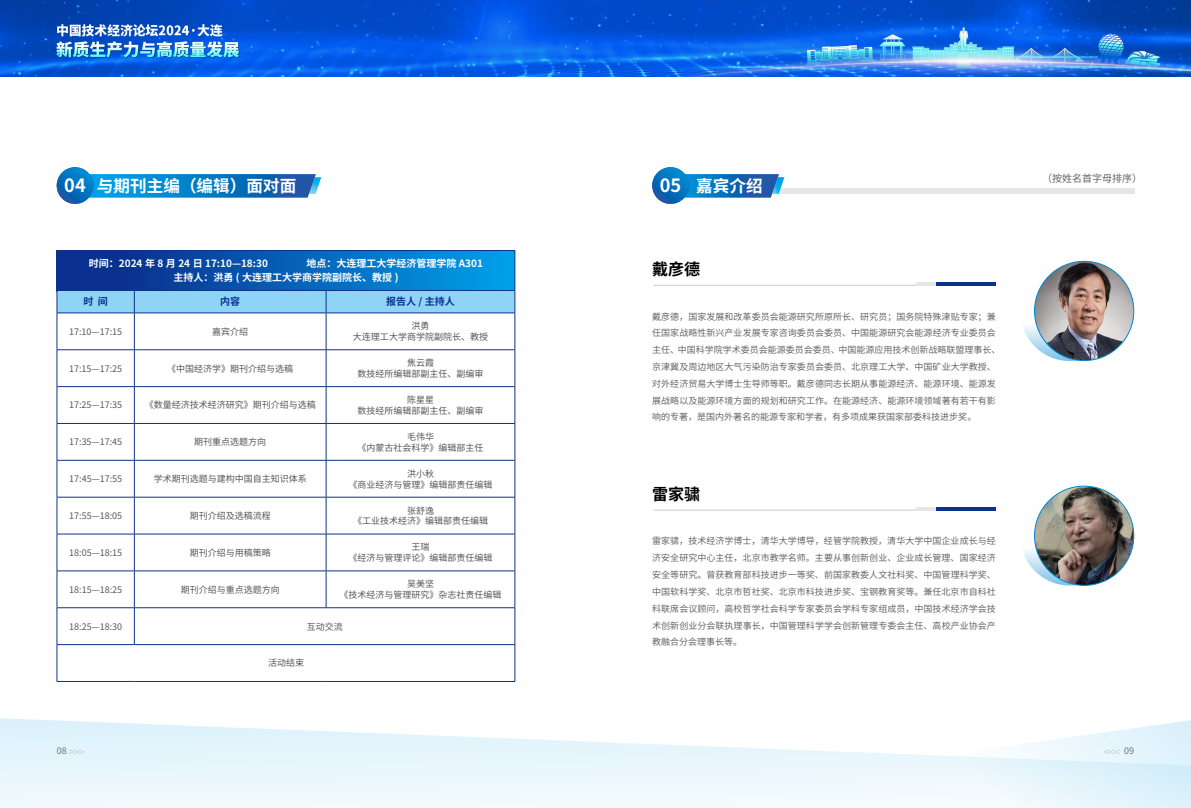
<style>
.page{position:relative;width:1191px;height:808px;background:#fff}
.page>*{position:absolute;margin:0;border:0;box-sizing:border-box;transform-origin:0 0}
.t1{font:700 16.6px "Source Han Sans CN";color:#fff}
.t2{font:700 16px "Source Han Sans CN";color:#000}
.t3{font:700 10px/14px "Source Han Sans CN";color:#fff}
.t4{font:700 10px "Source Han Sans CN";color:#0b3190}
.t5{font:10px "Source Han Sans CN";color:#595757}
.t6{font:9px/16.8px "Source Han Sans CN";letter-spacing:.005em;color:#595757}
.t7{font:9px/10.8px "Source Han Sans CN";color:#595757;text-align:center}
.t8{font:700 9px "Didot";color:#595757}
.s1{font-size:18.3px}
.s2{font-family:"Source Han Sans CN";font-weight:400;color:#727171}
</style>
<div class="page">
<img style="left:0;top:0;width:1191px;height:77px">
<div style="left:57px;top:250px;width:458px;height:42px;background:linear-gradient(to right,#0c2284,#009fe8)"></div>
<div style="left:764px;top:188px;width:370px;height:5px;background:#e6e6e6"></div>
<hr style="left:57px;top:250px;width:77px;height:1px;background:#0c3388">
<hr style="left:57px;top:251px;width:1px;height:39px;background:#0c3388">
<hr style="left:134px;top:250px;width:192px;height:1px;background:#0c3388">
<hr style="left:326px;top:250px;width:189px;height:1px;background:#0c3388">
<hr style="left:514px;top:251px;width:1px;height:39px;background:#0c3388">
<svg style="left:57px;top:290px;width:458px;height:23px;background:#85c7ed"></svg>
<hr style="left:57px;top:313px;width:77px;height:1px;background:#0c3388">
<hr style="left:57px;top:313px;width:1px;height:36px;background:#0c3388">
<hr style="left:134px;top:313px;width:192px;height:1px;background:#0c3388">
<hr style="left:134px;top:313px;width:1px;height:36px;background:#0c3388">
<hr style="left:326px;top:313px;width:189px;height:1px;background:#0c3388">
<hr style="left:326px;top:313px;width:1px;height:36px;background:#0c3388">
<hr style="left:514px;top:313px;width:1px;height:36px;background:#0c3388">
<hr style="left:57px;top:349px;width:77px;height:1px;background:#0c3388">
<hr style="left:57px;top:350px;width:1px;height:36px;background:#0c3388">
<hr style="left:134px;top:349px;width:192px;height:1px;background:#0c3388">
<hr style="left:134px;top:350px;width:1px;height:36px;background:#0c3388">
<hr style="left:326px;top:349px;width:189px;height:1px;background:#0c3388">
<hr style="left:326px;top:350px;width:1px;height:36px;background:#0c3388">
<hr style="left:514px;top:350px;width:1px;height:36px;background:#0c3388">
<hr style="left:57px;top:386px;width:77px;height:1px;background:#0c3388">
<hr style="left:57px;top:387px;width:1px;height:36px;background:#0c3388">
<hr style="left:134px;top:386px;width:192px;height:1px;background:#0c3388">
<hr style="left:134px;top:387px;width:1px;height:36px;background:#0c3388">
<hr style="left:326px;top:386px;width:189px;height:1px;background:#0c3388">
<hr style="left:326px;top:387px;width:1px;height:36px;background:#0c3388">
<hr style="left:514px;top:387px;width:1px;height:36px;background:#0c3388">
<hr style="left:57px;top:423px;width:77px;height:1px;background:#0c3388">
<hr style="left:57px;top:424px;width:1px;height:36px;background:#0c3388">
<hr style="left:134px;top:423px;width:192px;height:1px;background:#0c3388">
<hr style="left:134px;top:424px;width:1px;height:36px;background:#0c3388">
<hr style="left:326px;top:423px;width:189px;height:1px;background:#0c3388">
<hr style="left:326px;top:424px;width:1px;height:36px;background:#0c3388">
<hr style="left:514px;top:424px;width:1px;height:36px;background:#0c3388">
<hr style="left:57px;top:460px;width:77px;height:1px;background:#0c3388">
<hr style="left:57px;top:461px;width:1px;height:36px;background:#0c3388">
<hr style="left:134px;top:460px;width:192px;height:1px;background:#0c3388">
<hr style="left:134px;top:461px;width:1px;height:36px;background:#0c3388">
<hr style="left:326px;top:460px;width:189px;height:1px;background:#0c3388">
<hr style="left:326px;top:461px;width:1px;height:36px;background:#0c3388">
<hr style="left:514px;top:461px;width:1px;height:36px;background:#0c3388">
<hr style="left:57px;top:497px;width:77px;height:1px;background:#0c3388">
<hr style="left:57px;top:497px;width:1px;height:37px;background:#0c3388">
<hr style="left:134px;top:497px;width:192px;height:1px;background:#0c3388">
<hr style="left:134px;top:497px;width:1px;height:37px;background:#0c3388">
<hr style="left:326px;top:497px;width:189px;height:1px;background:#0c3388">
<hr style="left:326px;top:497px;width:1px;height:37px;background:#0c3388">
<hr style="left:514px;top:497px;width:1px;height:37px;background:#0c3388">
<hr style="left:57px;top:534px;width:77px;height:1px;background:#0c3388">
<hr style="left:57px;top:534px;width:1px;height:37px;background:#0c3388">
<hr style="left:134px;top:534px;width:192px;height:1px;background:#0c3388">
<hr style="left:134px;top:534px;width:1px;height:37px;background:#0c3388">
<hr style="left:326px;top:534px;width:189px;height:1px;background:#0c3388">
<hr style="left:326px;top:534px;width:1px;height:37px;background:#0c3388">
<hr style="left:514px;top:534px;width:1px;height:37px;background:#0c3388">
<hr style="left:57px;top:571px;width:77px;height:1px;background:#0c3388">
<hr style="left:57px;top:571px;width:1px;height:36px;background:#0c3388">
<hr style="left:134px;top:571px;width:192px;height:1px;background:#0c3388">
<hr style="left:134px;top:571px;width:1px;height:36px;background:#0c3388">
<hr style="left:326px;top:571px;width:189px;height:1px;background:#0c3388">
<hr style="left:326px;top:571px;width:1px;height:36px;background:#0c3388">
<hr style="left:514px;top:571px;width:1px;height:36px;background:#0c3388">
<hr style="left:57px;top:607px;width:77px;height:1px;background:#0c3388">
<hr style="left:57px;top:608px;width:1px;height:36px;background:#0c3388">
<hr style="left:134px;top:607px;width:192px;height:1px;background:#0c3388">
<hr style="left:134px;top:608px;width:1px;height:36px;background:#0c3388">
<hr style="left:326px;top:607px;width:189px;height:1px;background:#0c3388">
<hr style="left:514px;top:608px;width:1px;height:36px;background:#0c3388">
<hr style="left:57px;top:644px;width:77px;height:1px;background:#0c3388">
<hr style="left:57px;top:645px;width:1px;height:36px;background:#0c3388">
<hr style="left:134px;top:644px;width:192px;height:1px;background:#0c3388">
<hr style="left:326px;top:644px;width:189px;height:1px;background:#0c3388">
<hr style="left:514px;top:645px;width:1px;height:36px;background:#0c3388">
<hr style="left:57px;top:681px;width:77px;height:1px;background:#0c3388">
<svg style="left:1020px;top:262px;width:99px;height:99px"></svg>
<svg style="left:1020px;top:486px;width:99px;height:99px"></svg>
<img style="left:1034px;top:261px;width:99px;height:100px;border-radius:50px">
<img style="left:1034px;top:486px;width:99px;height:99px;border-radius:50px">
<hr style="left:653px;top:285px;width:341px;height:1px;background:#c9caca">
<hr style="left:916px;top:282px;width:25px;height:3px;background:#e6e6e6">
<hr style="left:936px;top:282px;width:60px;height:3px;background:#0c3388">
<hr style="left:653px;top:510px;width:341px;height:1px;background:#c9caca">
<hr style="left:916px;top:507px;width:25px;height:3px;background:#e6e6e6">
<hr style="left:936px;top:507px;width:60px;height:3px;background:#0c3388">
<svg style="left:0;top:718px;width:74px;height:90px;fill:#e6f5fc"></svg>
<svg style="left:74px;top:676px;width:1117px;height:132px"></svg>
<img style="left:316px;top:177px;width:5px;height:15px">
<img style="left:93px;top:174px;width:223px;height:24px">
<img style="left:57px;top:167px;width:36px;height:37px">
<img style="left:779px;top:177px;width:5px;height:17px">
<img style="left:689px;top:174px;width:90px;height:24px">
<img style="left:652px;top:167px;width:37px;height:37px">
<h1 class="t1" style="left:64px;top:176px;width:233px"><span class="s1">04</span> 与期刊主编（编辑）面对面</h1>
<h1 class="t1" style="left:660px;top:176px;width:104px"><span class="s1">05</span> 嘉宾介绍</h1>
<p class="t3" style="left:173px;top:257px;width:311px;text-indent:133px">地点：大连理工大学经济管理学院 A301主持人：洪勇 ( 大连理工大学商学院副院长、教授 )</p>
<p class="t3" style="left:89px;top:257px;width:180px">时间：2024 年 8 月 24 日 17:10—18:30</p>
<p class="t4" style="left:83px;top:296px;width:26px">时 间</p>
<p class="t4" style="left:220px;top:296px;width:21px">内容</p>
<p class="t4" style="left:386px;top:296px;width:70px">报告人 / 主持人</p>
<p class="t7" style="left:69px;top:326px;width:55px">17:10—17:15</p>
<p class="t7" style="left:212px;top:326px;width:37px">嘉宾介绍</p>
<p class="t7" style="left:353px;top:321px;width:136px">洪勇<br>大连理工大学商学院副院长、教授</p>
<p class="t7" style="left:69px;top:363px;width:55px">17:15—17:25</p>
<p class="t7" style="left:167px;top:363px;width:127px">《中国经济学》期刊介绍与选稿</p>
<p class="t7" style="left:357px;top:358px;width:127px">焦云霞<br>数技经所编辑部副主任、副编审</p>
<p class="t7" style="left:69px;top:400px;width:55px">17:25—17:35</p>
<p class="t7" style="left:145px;top:400px;width:172px">《数量经济技术经济研究》期刊介绍与选稿</p>
<p class="t7" style="left:357px;top:394px;width:127px">陈星星<br>数技经所编辑部副主任、副编审</p>
<p class="t7" style="left:69px;top:437px;width:55px">17:35—17:45</p>
<p class="t7" style="left:194px;top:437px;width:73px">期刊重点选题方向</p>
<p class="t7" style="left:357px;top:431px;width:127px">毛伟华<br>《内蒙古社会科学》编辑部主任</p>
<p class="t7" style="left:69px;top:474px;width:55px">17:45—17:55</p>
<p class="t7" style="left:154px;top:474px;width:154px">学术期刊选题与建构中国自主知识体系</p>
<p class="t7" style="left:348px;top:468px;width:145px">洪小秋<br>《商业经济与管理》编辑部责任编辑</p>
<p class="t7" style="left:69px;top:510px;width:55px">17:55—18:05</p>
<p class="t7" style="left:190px;top:510px;width:82px">期刊介绍及选稿流程</p>
<p class="t7" style="left:353px;top:505px;width:136px">张舒逸<br>《工业技术经济》编辑部责任编辑</p>
<p class="t7" style="left:69px;top:547px;width:55px">18:05—18:15</p>
<p class="t7" style="left:190px;top:547px;width:82px">期刊介绍与用稿策略</p>
<p class="t7" style="left:348px;top:542px;width:145px">王瑞<br>《经济与管理评论》编辑部责任编辑</p>
<p class="t7" style="left:69px;top:584px;width:55px">18:15—18:25</p>
<p class="t7" style="left:181px;top:584px;width:100px">期刊介绍与重点选题方向</p>
<p class="t7" style="left:339px;top:579px;width:163px">吴美坚<br>《技术经济与管理研究》杂志社责任编辑</p>
<p class="t7" style="left:69px;top:621px;width:55px">18:25—18:30</p>
<p class="t7" style="left:307px;top:621px;width:37px">互动交流</p>
<p class="t7" style="left:268px;top:658px;width:37px">活动结束</p>
<h2 class="t2" style="left:652px;top:260px;width:49px">戴彦德</h2>
<p class="t6" style="left:652px;top:308px;width:350px">戴彦德，国家发展和改革委员会能源研究所原所长、研究员；国务院特殊津贴专家；兼任国家战略性新兴产业发展专家咨询委员会委员、中国能源研究会能源经济专业委员会主任、中国科学院学术委员会能源委员会委员、中国能源应用技术创新战略联盟理事长、京津冀及周边地区大气污染防治专家委员会委员、北京理工大学、中国矿业大学教授、对外经济贸易大学博士生导师等职。戴彦德同志长期从事能源经济、能源环境、能源发展战略以及能源环境方面的规划和研究工作。在能源经济、能源环境领域著有若干有影响的专著，是国内外著名的能源专家和学者，有多项成果获国家部委科技进步奖。</p>
<h2 class="t2" style="left:652px;top:485px;width:49px">雷家骕</h2>
<p class="t6" style="left:652px;top:533px;width:345px;text-align:justify">雷家骕，技术经济学博士，清华大学博导，经管学院教授，清华大学中国企业成长与经济安全研究中心主任，北京市教学名师。主要从事创新创业、企业成长管理、国家经济安全等研究。曾获教育部科技进步一等奖、前国家教委人文社科奖、中国管理科学奖、中国软科学奖、北京市哲社奖、北京市科技进步奖、宝钢教育奖等。兼任北京市自科社科联席会议顾问，高校哲学社会科学专家委员会学科专家组成员，中国技术经济学会技术创新创业分会联执理事长，中国管理科学学会创新管理专委会主任、高校产业协会产教融合分会理事长等。</p>
<p class="t5" style="left:1042px;top:173px;width:101px">（按姓名首字母排序）</p>
<p class="t8" style="left:57px;top:745px;width:29px"><span class="s2">08</span> &gt;&gt;&gt;</p>
<p class="t8" style="left:1104px;top:745px;width:31px">&lt;&lt;&lt; <span class="s2">09</span></p>
</div>
